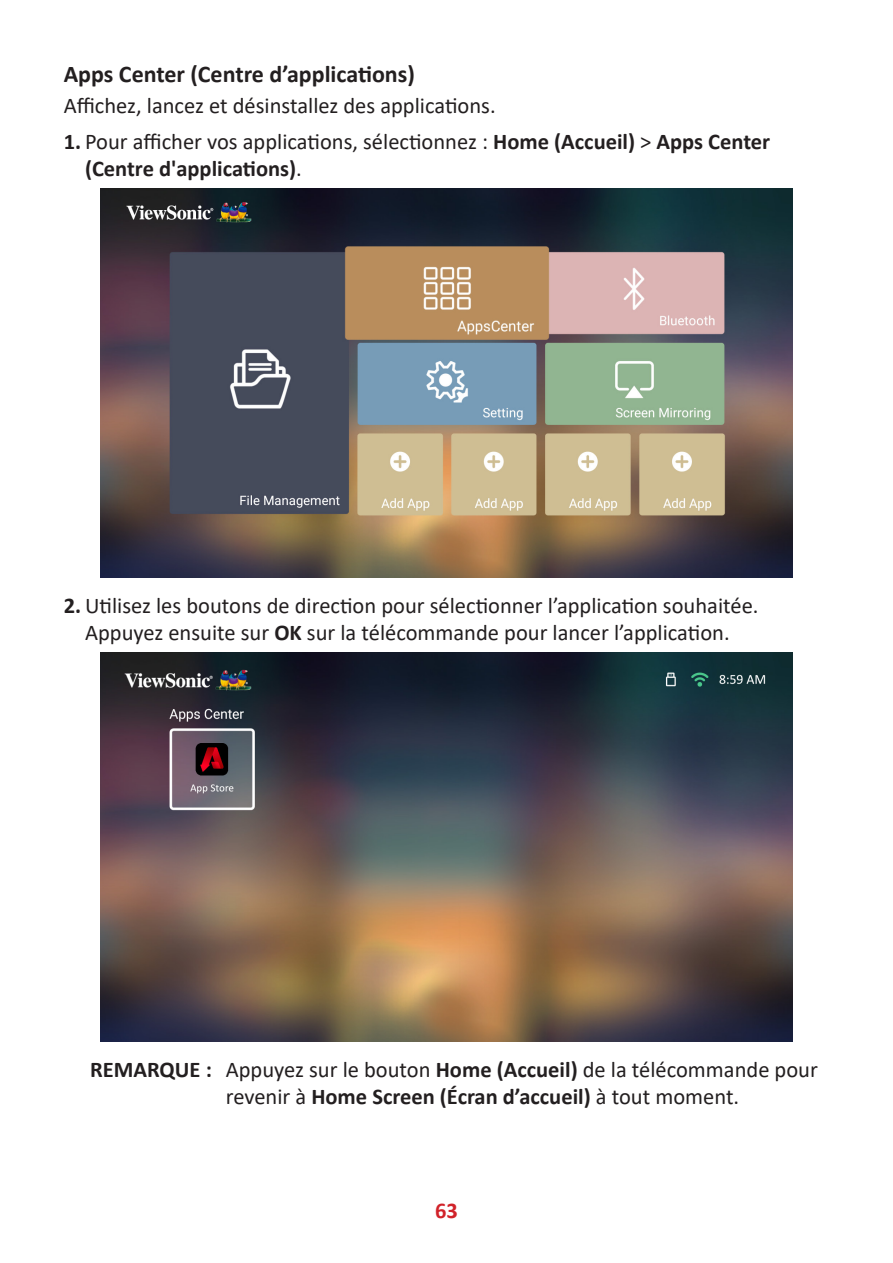
<style>
.page{position:relative;width:893px;height:1263px;background:#fff}
.page>*{position:absolute;margin:0;border:0;box-sizing:border-box;transform-origin:0 0}
.Heading_3{font:700 24px "Calibri";color:#231f20}
.Note{font:22.5px/27px "Calibri";color:#231f20;text-align:center}
.t1{font:700 22.5px/27px "Calibri";color:#231f20}
.Body{font:22.5px "Calibri";color:#231f20}
.t2{font:700 22.5px "Calibri";color:#d1232a}
.s1{font-weight:400}
.s2{font-weight:700}
</style>
<div class="page">
<img style="left:101px;top:189px;width:691px;height:388px">
<img style="left:101px;top:653px;width:691px;height:389px">
<p class="Heading_3" style="left:64px;top:57px;width:353px">Apps Center (Centre d’applications)</p>
<p class="Body" style="left:64px;top:90px;width:433px">Affichez, lancez et désinstallez des applications.</p>
<p class="t1" style="left:85px;top:127px;width:687px;text-indent:-21px">1. <span class="s1">Pour afficher vos applications, sélectionnez :</span> Home (Accueil) <span class="s1">&gt;</span> Apps Center (Centre d'applications)<span class="s1">.</span></p>
<p class="Note" style="left:64px;top:591px;width:696px"><span class="s2">2.</span> Utilisez les boutons de direction pour sélectionner l’application souhaitée.<br>Appuyez ensuite sur <span class="s2">OK</span> sur la télécommande pour lancer l’application.</p>
<p class="Note" style="left:226px;top:1056px;width:594px;text-align:left;text-indent:-136px"><span class="s2">REMARQUE :</span> Appuyez sur le bouton <span class="s2">Home (Accueil)</span> de la télécommande pour revenir à <span class="s2">Home Screen (Écran d’accueil)</span> à tout moment.</p>
<p class="t2" style="left:435px;top:1194px;width:24px">63</p>
</div>
